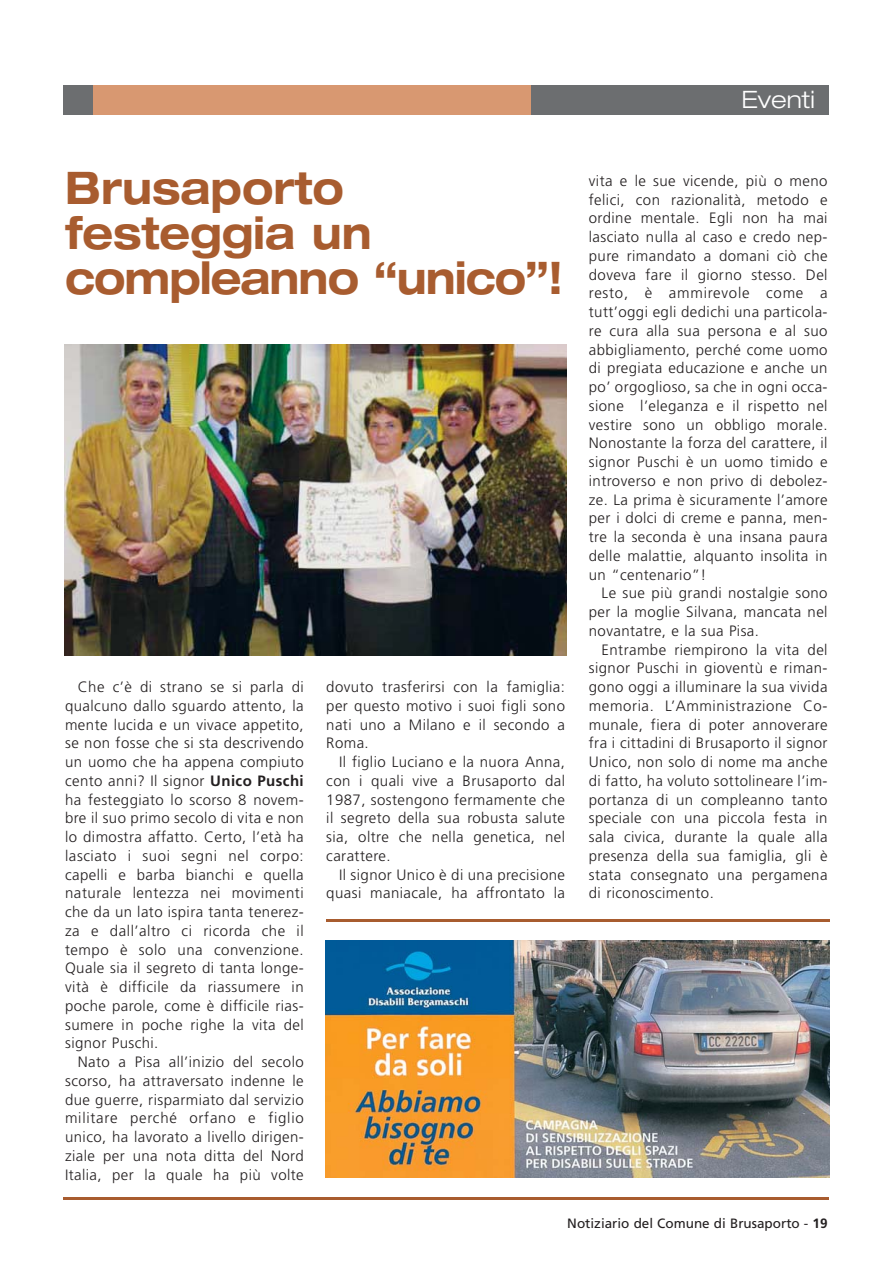
<style>
.page{position:relative;width:893px;height:1263px;background:#fff}
.page>*{position:absolute;margin:0;border:0;box-sizing:border-box;transform-origin:0 0}
.t1{font:700 expanded 45px/45px "Helvetica Neue";color:#a85c2f;scale:.9 1}
.t2{font:300 expanded 24px "Helvetica Neue";color:#fff}
.t3{font:300 15px/18.8px "Frutiger";letter-spacing:.03em;color:#231f20;text-align:justify}
.t4{font:13.5px "Frutiger";color:#231f20}
.s1{font-weight:700}
</style>
<div class="page">
<hr style="left:64px;top:1197px;width:765px;height:2px;background:#a85c2f">
<div style="left:64px;top:85px;width:765px;height:30px;background:#d89871"></div>
<div style="left:531px;top:85px;width:298px;height:30px;background:#6c6e70"></div>
<div style="left:64px;top:85px;width:29px;height:30px;background:#6c6e70"></div>
<img style="left:65px;top:344px;width:501px;height:312px">
<img style="left:326px;top:940px;width:503px;height:237px">
<hr style="left:326px;top:919px;width:503px;height:2px;background:#a85c2f">
<h2 class="t2" style="left:741px;top:91px;width:75px">Eventi</h2>
<h1 class="t1" style="left:65px;top:170px;width:555px">Brusaporto festeggia un compleanno “unico”!</h1>
<p class="t3" style="left:65px;top:679px;width:240px;text-indent:13px">Che c’è di strano se si parla di qualcuno dallo sguardo attento, la mente lucida e un vivace appetito, se non fosse che si sta descrivendo un uomo che ha appena compiuto cento anni? Il signor <span class="s1">Unico Puschi </span>ha festeggiato lo scorso 8 novem&shy;bre il suo primo secolo di vita e non lo dimostra affatto. Certo, l’età ha lasciato i suoi segni nel corpo: capelli e barba bianchi e quella naturale lentezza nei movimenti che da un lato ispira tanta tenerez&shy;za e dall’altro ci ricorda che il tempo è solo una convenzione.<br>Quale sia il segreto di tanta longe&shy;vità è difficile da riassumere in poche parole, come è difficile rias&shy;sumere in poche righe la vita del signor Puschi.</p>
<p class="t3" style="left:65px;top:1054px;width:240px;text-indent:13px">Nato a Pisa all’inizio del secolo scorso, ha attraversato indenne le due guerre, risparmiato dal servizio militare perché orfano e figlio unico, ha lavorato a livello dirigen&shy;ziale per una nota ditta del Nord Italia, per la quale ha più volte</p>
<p class="t3" style="left:326px;top:679px;width:240px">dovuto trasferirsi con la famiglia: per questo motivo i suoi figli sono nati uno a Milano e il secondo a Roma.</p>
<p class="t3" style="left:326px;top:754px;width:240px;text-indent:13px">Il figlio Luciano e la nuora Anna, con i quali vive a Brusaporto dal 1987, sostengono fermamente che il segreto della sua robusta salute sia, oltre che nella genetica, nel carattere.</p>
<p class="t3" style="left:326px;top:866px;width:240px;text-align:right">Il signor Unico è di una precisione quasi maniacale, ha affrontato la</p>
<p class="t3" style="left:589px;top:172px;width:240px">vita e le sue vicende, più o meno felici, con razionalità, metodo e ordine mentale. Egli non ha mai lasciato nulla al caso e credo nep&shy;pure rimandato a domani ciò che doveva fare il giorno stesso. Del resto, è ammirevole come a tutt’oggi egli dedichi una particola&shy;re cura alla sua persona e al suo abbigliamento, perché come uomo di pregiata educazione e anche un po’ orgoglioso, sa che in ogni occa&shy;sione l’eleganza e il rispetto nel vestire sono un obbligo morale.<br>Nonostante la forza del carattere, il signor Puschi è un uomo timido e introverso e non privo di debolez&shy;ze. La prima è sicuramente l’amore per i dolci di creme e panna, men&shy;tre la seconda è una insana paura delle malattie, alquanto insolita in un “centenario”!</p>
<p class="t3" style="left:589px;top:585px;width:240px;text-indent:13px">Le sue più grandi nostalgie sono per la moglie Silvana, mancata nel novantatre, e la sua Pisa.</p>
<p class="t3" style="left:589px;top:641px;width:240px;text-indent:13px">Entrambe riempirono la vita del signor Puschi in gioventù e riman&shy;gono oggi a illuminare la sua vivida memoria. L’Amministrazione Co&shy;munale, fiera di poter annoverare fra i cittadini di Brusaporto il signor Unico, non solo di nome ma anche di fatto, ha voluto sottolineare l’im&shy;portanza di un compleanno tanto speciale con una piccola festa in sala civica, durante la quale alla presenza della sua famiglia, gli è stata consegnato una pergamena di riconoscimento.</p>
<p class="t4" style="left:567px;top:1218px;width:262px">Notiziario del Comune di Brusaporto - <span class="s1">19</span></p>
</div>
